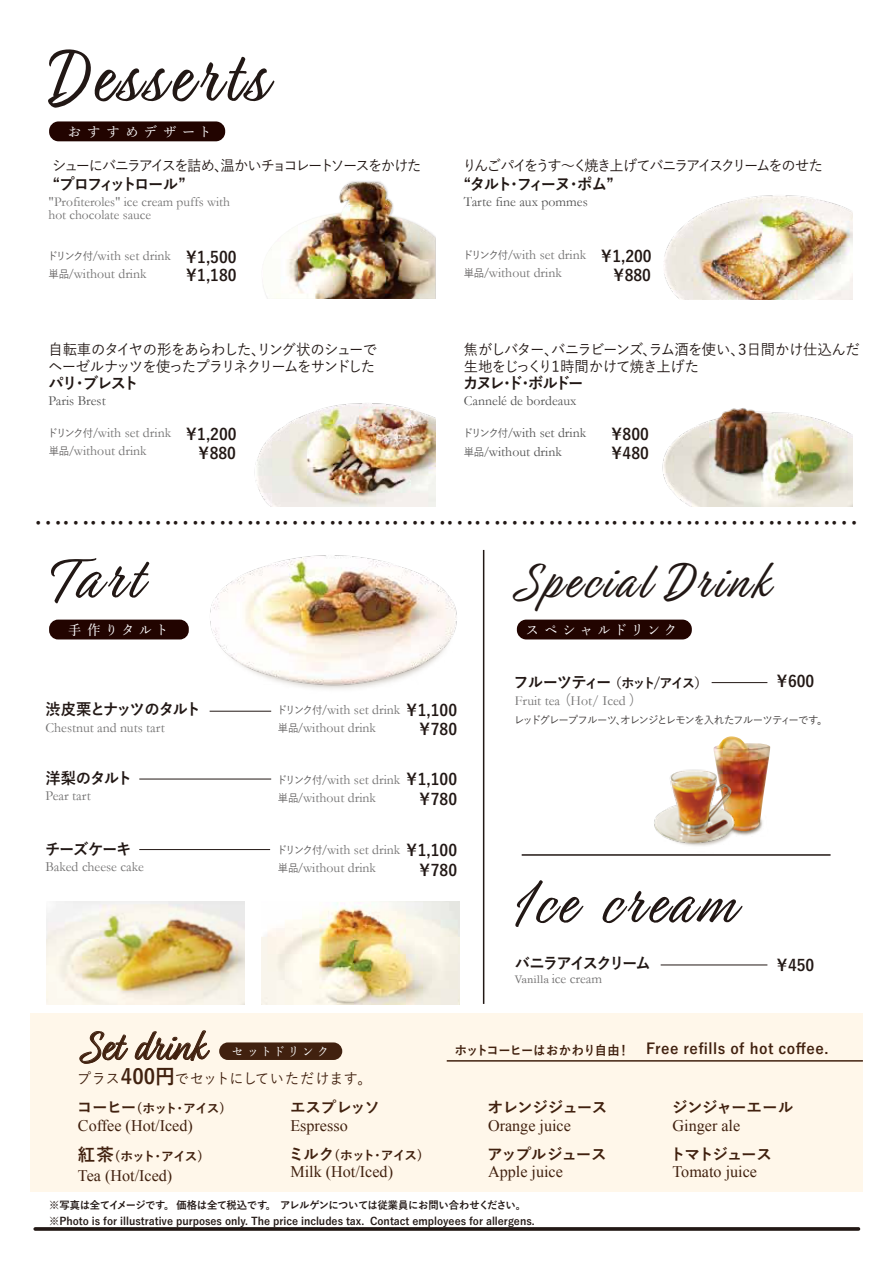
<style>
.page{position:relative;width:893px;height:1263px;background:#fff}
.page>*{position:absolute;margin:0;border:0;box-sizing:border-box;transform-origin:0 0}
.t1{font:79.65px "Relation Two";letter-spacing:.08em;color:#221815;scale:.86 1}
.t2{font:italic 64.95px "Relation Two";letter-spacing:.08em;color:#221815;scale:.87 1}
.t3{font:italic 53.25px "Relation Two";letter-spacing:.08em;color:#221815;scale:.87 1}
.t4{font:44.4px "Relation Two";color:#41210f;scale:.9 1}
.t5{font:31.2px "DF Shin Ten W5 90 pv RKSJ H";color:#221815;scale:.95 1}
.t6{font:16.2px "Times New Roman";color:#41210f}
.t7{font:700 15.9px/18.8px "Yu Go";letter-spacing:-.065em;color:#221815;text-align:right;scale:.96 1}
.t8{font:700 15.9px "Yu Go";letter-spacing:-.11em;color:#221815;scale:.96 1}
.t9{font:700 15.9px "Yu Go";letter-spacing:-.09em;color:#221815;scale:.96 1}
.t10{font:700 15.9px "Yu Go";letter-spacing:-.15em;color:#221815;scale:.96 1}
.t11{font:700 15.9px "Yu Go";letter-spacing:-.135em;color:#221815;scale:.96 1}
.t12{font:700 15.6px "Yu Go";letter-spacing:-.05em;color:#41210f}
.t13{font:700 15.6px "Yu Go";letter-spacing:-.025em;color:#41210f}
.t14{font:700 15.6px "Yu Go";letter-spacing:-.03em;color:#41210f}
.t15{font:700 15.6px "Yu Go";letter-spacing:-.085em;color:#41210f}
.t16{font:500 15px/17px "Yu Go";letter-spacing:-.085em;color:#221815;scale:.96 1}
.t17{font:500 15px/17px "Yu Go";letter-spacing:-.065em;color:#221815;scale:.96 1}
.t18{font:500 15px "Yu Go";letter-spacing:.01em;color:#41210f;scale:.94 1}
.t19{font:700 14.85px "Yu Go";letter-spacing:.035em;color:#41210f;scale:.96 1}
.t20{font:500 14.85px "Yu Go";letter-spacing:-.13em;color:#221815;scale:.96 1}
.t21{font:500 14.85px "Yu Go";letter-spacing:-.155em;color:#221815;scale:.96 1}
.t22{font:13.8px/18px "Garamond";color:#727171}
.t23{font:13.8px "Garamond";color:#525252}
.t24{font:500 13.8px "Yu Min";letter-spacing:.29em;color:#fff;scale:.96 1}
.t25{font:500 13.8px "Yu Min";letter-spacing:.43em;color:#fff;scale:.96 1}
.t26{font:500 13.8px "Yu Min";letter-spacing:.32em;color:#fff;scale:.96 1}
.t27{font:13.5px/12.8px "Garamond";color:#727171}
.t28{font:700 13.5px "Yu Go";letter-spacing:-.135em;color:#221815;scale:.96 1}
.t29{font:700 12.75px "Yu Go";letter-spacing:-.075em;color:#41210f}
.t30{font:500 12.15px "Yu Min";letter-spacing:.235em;color:#fff;scale:.96 1}
.t31{font:500 10.95px "Yu Go";letter-spacing:-.095em;color:#3e3a39;scale:.96 1}
.t32{font:700 10.65px/15.9px "Yu Go";color:#221815}
.s1{font-family:"Yu Go";font-weight:500;font-size:10.95px;color:#595757}
.s2{font-family:"Yu Go";font-weight:500;font-size:10.95px}
.s3{font-size:15.9px}
.s4{font-family:"Koz Go Pr 6 N"}
.s5{font-family:"Century";font-size:10.5px}
.s6{font-size:12.75px}
.s7{font-weight:700;font-size:20.7px}
.s8{font-size:15.6px}
.s9{font-size:17.4px}
</style>
<div class="page">
<hr style="left:661px;top:965px;width:106px;height:1px;background:#221815">
<hr style="left:139px;top:779px;width:132px;height:1px;background:#221815">
<hr style="left:139px;top:849px;width:131px;height:1px;background:#221815">
<hr style="left:483px;top:550px;width:1px;height:454px;background:#221815">
<div style="left:49px;top:121px;width:176px;height:20px;background:#220400;border-radius:9px"></div>
<div style="left:49px;top:620px;width:140px;height:19px;background:#220400;border-radius:9px"></div>
<hr style="left:712px;top:682px;width:55px;height:1px;background:#221815">
<hr style="left:522px;top:854px;width:309px;height:2px;background:#221815">
<img style="left:713px;top:736px;width:58px;height:22px">
<div style="left:517px;top:620px;width:175px;height:19px;background:#220400;border-radius:9px"></div>
<img style="left:261px;top:901px;width:199px;height:103px">
<img style="left:46px;top:901px;width:199px;height:103px">
<img style="left:610px;top:758px;width:175px;height:98px">
<img style="left:650px;top:759px;width:93px;height:88px">
<img style="left:263px;top:181px;width:172px;height:118px">
<img style="left:254px;top:403px;width:181px;height:104px">
<img style="left:664px;top:195px;width:189px;height:105px">
<img style="left:662px;top:408px;width:191px;height:99px">
<svg style="left:35px;top:1227px;width:823px;height:4px;background:#332a27"></svg>
<img style="left:168px;top:549px;width:317px;height:190px">
<img style="left:203px;top:550px;width:260px;height:142px">
<div style="left:30px;top:1013px;width:832px;height:178px;background:#fff7ea"></div>
<hr style="left:447px;top:1060px;width:416px;height:1px;background:#41210f">
<svg style="left:79px;top:1031px;width:49px;height:33px"></svg>
<svg style="left:134px;top:1030px;width:76px;height:31px"></svg>
<div style="left:219px;top:1042px;width:123px;height:18px;background:#41210f;border-radius:9px"></div>
<h1 class="t1" style="left:49px;top:25px;width:251px">Desserts</h1>
<p class="t25" style="left:68px;top:119px;width:151px">おすすめデザート</p>
<p class="t20" style="left:52px;top:152px;width:386px">シューにバニラアイスを詰め、温かいチョコレートソースをかけた</p>
<p class="t10" style="left:53px;top:176px;width:140px">“プロフィットロール”</p>
<p class="t27" style="left:49px;top:196px;width:183px">"Profiteroles" ice cream puffs with hot chocolate sauce</p>
<p class="t21" style="left:462px;top:152px;width:377px">りんごパイをうす～く焼き上げてバニラアイスクリームをのせた</p>
<p class="t8" style="left:464px;top:176px;width:158px">“タルト・フィーヌ・ポム”</p>
<p class="t23" style="left:464px;top:195px;width:125px">Tarte fine aux pommes</p>
<p class="t22" style="left:47px;top:247px;width:125px"><span class="s1">ドリンク付/</span>with set drink<span class="s1">単品/</span>without drink</p>
<p class="t7" style="left:184px;top:249px;width:57px;line-height:18px;text-align:left">￥1,500￥1,180</p>
<p class="t22" style="left:463px;top:246px;width:125px"><span class="s1">ドリンク付/</span>with set drink<span class="s1">単品/</span>without drink</p>
<p class="t7" style="left:599px;top:247px;width:57px">￥1,200￥880</p>
<p class="t16" style="left:48px;top:339px;width:344px">自転車のタイヤの形をあらわした、リング状のシューでヘーゼルナッツを使ったプラリネクリームをサンドした</p>
<p class="t7" style="left:49px;top:374px;width:95px">パリ・ブレスト</p>
<p class="t23" style="left:49px;top:393px;width:59px">Paris Brest</p>
<p class="t17" style="left:464px;top:339px;width:414px">焦がしバター、バニラビーンズ、ラム酒を使い、３日間かけ仕込んだ生地をじっくり１時間かけて焼き上げた</p>
<p class="t7" style="left:463px;top:374px;width:127px">カヌレ・ド・ボルドー</p>
<p class="t23" style="left:464px;top:393px;width:114px">Cannelé de bordeaux</p>
<p class="t22" style="left:48px;top:424px;width:125px"><span class="s1">ドリンク付/</span>with set drink<span class="s1">単品/</span>without drink</p>
<p class="t7" style="left:184px;top:425px;width:57px">￥1,200￥880</p>
<p class="t23" style="left:463px;top:425px;width:125px"><span class="s2">ドリンク付/</span>with set drink</p>
<p class="t7" style="left:609px;top:425px;width:43px;text-align:left">￥800￥480</p>
<p class="t23" style="left:464px;top:444px;width:100px"><span class="s2">単品/</span>without drink</p>
<h3 class="t5" style="left:34px;top:508px;width:870px">………………………………………………………………………………</h3>
<h2 class="t2" style="left:51px;top:536px;width:101px">Tart</h2>
<p class="t26" style="left:68px;top:617px;width:107px">手作りタルト</p>
<h3 class="t3" style="left:517px;top:547px;width:288px">Special Drink</h3>
<p class="t24" style="left:526px;top:617px;width:159px">スペシャルドリンク</p>
<p class="t9" style="left:45px;top:700px;width:164px">渋皮栗とナッツのタルト</p>
<p class="t22" style="left:45px;top:719px;width:121px">Chestnut and nuts tart</p>
<p class="t7" style="left:45px;top:769px;width:92px">洋梨のタルト</p>
<p class="t22" style="left:45px;top:787px;width:47px">Pear tart</p>
<p class="t22" style="left:277px;top:700px;width:125px"><span class="s1">ドリンク付/</span>with set drink<span class="s1">単品/</span>without drink</p>
<p class="t7" style="left:404px;top:701px;width:57px">￥1,100￥780</p>
<p class="t7" style="left:404px;top:769px;width:57px;line-height:20.1px">￥1,100￥780</p>
<p class="t22" style="left:277px;top:770px;width:125px"><span class="s1">ドリンク付/</span>with set drink<span class="s1">単品/</span>without drink</p>
<p class="t28" style="left:514px;top:676px;width:204px"><span class="s3">フルーツティー</span> （ホット/アイス）</p>
<p class="t7" style="left:774px;top:672px;width:43px">￥600</p>
<p class="t31" style="left:514px;top:710px;width:328px">レッドグレープフルーツ、オレンジとレモンを入れたフルーツティーです。</p>
<p class="t22" style="left:515px;top:692px;width:130px">Fruit tea <span class="s4">（</span>Hot/ Iced <span class="s4">）</span></p>
<p class="t7" style="left:45px;top:840px;width:92px">チーズケーキ</p>
<p class="t22" style="left:45px;top:858px;width:100px">Baked cheese cake</p>
<p class="t22" style="left:277px;top:841px;width:125px"><span class="s1">ドリンク付/</span>with set drink<span class="s1">単品/</span>without drink</p>
<p class="t7" style="left:404px;top:840px;width:57px;line-height:20.7px">￥1,100￥780</p>
<h2 class="t2" style="left:516px;top:860px;width:248px">Ice cream</h2>
<p class="t11" style="left:515px;top:954px;width:143px">バニラアイスクリーム</p>
<p class="t7" style="left:774px;top:956px;width:43px">￥450</p>
<p class="t22" style="left:515px;top:970px;width:89px"><span class="s5">Vanilla</span> ice cream</p>
<h3 class="t4" style="left:84px;top:1017px;width:135px">Set drink</h3>
<p class="t30" style="left:232px;top:1040px;width:102px">セットドリンク</p>
<p class="t19" style="left:455px;top:1040px;width:391px"><span class="s6">ホットコーヒーはおかわり自由！</span> Free refills of hot coffee.</p>
<p class="t18" style="left:77px;top:1064px;width:315px">プラス<span class="s7">400円</span>でセットにしていただけます。</p>
<p class="t29" style="left:77px;top:1101px;width:150px"><span class="s8">コーヒー</span>(ホット・アイス)</p>
<p class="t6" style="left:78px;top:1116px;width:116px">Coffee (Hot/Iced)</p>
<p class="t29" style="left:78px;top:1149px;width:127px"><span class="s9">紅茶</span>(ホット・アイス)</p>
<p class="t6" style="left:78px;top:1166px;width:96px">Tea (Hot/Iced)</p>
<p class="t12" style="left:290px;top:1099px;width:91px">エスプレッソ</p>
<p class="t6" style="left:290px;top:1116px;width:59px">Espresso</p>
<p class="t14" style="left:488px;top:1099px;width:121px">オレンジジュース</p>
<p class="t6" style="left:488px;top:1116px;width:84px">Orange juice</p>
<p class="t13" style="left:672px;top:1099px;width:123px">ジンジャーエール</p>
<p class="t6" style="left:672px;top:1116px;width:69px">Ginger ale</p>
<p class="t29" style="left:288px;top:1148px;width:136px"><span class="s8">ミルク</span>(ホット・アイス)</p>
<p class="t6" style="left:290px;top:1162px;width:104px">Milk (Hot/Iced)</p>
<p class="t12" style="left:487px;top:1145px;width:121px">アップルジュース</p>
<p class="t15" style="left:670px;top:1145px;width:103px">トマトジュース</p>
<p class="t6" style="left:488px;top:1162px;width:76px">Apple juice</p>
<p class="t6" style="left:672px;top:1162px;width:86px">Tomato juice</p>
<p class="t32" style="left:49px;top:1197px;width:487px">※写真は全てイメージです。価格は全て税込です。アレルゲンについては従業員にお問い合わせください。※Photo is for illustrative purposes only. The price includes tax. Contact employees for allergens.</p>
</div>
